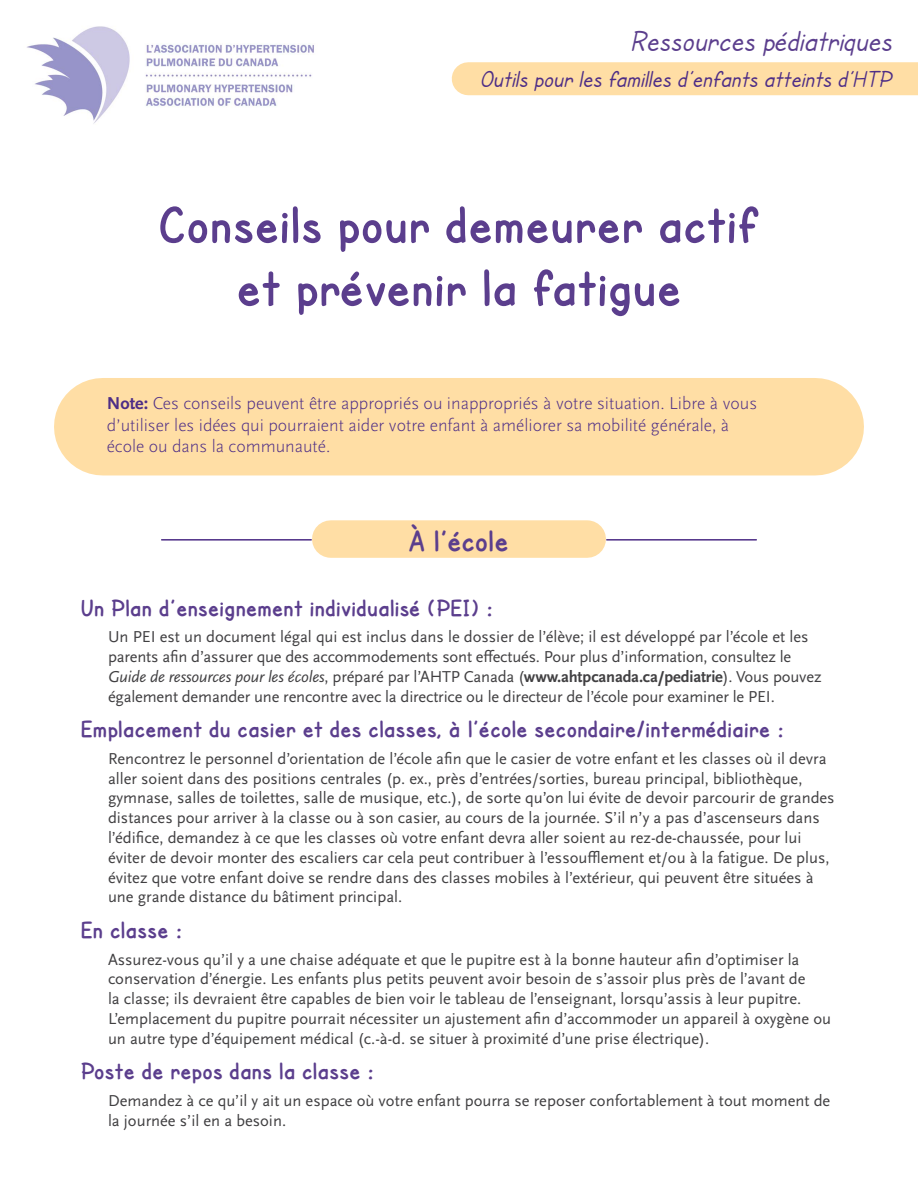
<style>
.page{position:relative;width:918px;height:1188px;background:#fff}
.page>*{position:absolute;margin:0;border:0;box-sizing:border-box;transform-origin:0 0}
.t1{font:700 52.5px/63px "SF Cartoonist Hand";letter-spacing:.04em;color:#5b3e8d;text-align:center}
.t2{font:italic 30px "SF Cartoonist Hand";letter-spacing:.04em;color:#5b3e8d}
.t3{font:700 30px "SF Cartoonist Hand";letter-spacing:.04em;color:#5b3e8d}
.t4{font:700 24px "SF Cartoonist Hand";letter-spacing:.04em;color:#5b3e8d}
.t5{font:italic 24px "SF Cartoonist Hand";letter-spacing:.04em;color:#4d2d86}
.t6{font:300 18px/21.6px "Scala Sans OT";color:#4d2d86}
.t7{font:16.5px/19.8px "Scala Sans OT";color:#414042}
.s1{font-weight:700}
.s2{font-style:italic}
</style>
<div class="page">
<img style="left:27px;top:26px;width:287px;height:98px">
<div style="left:468px;top:62px;width:450px;height:33px;background:#ffdea5"></div>
<hr style="left:162px;top:539px;width:149px;height:2px;background:#4d2d86">
<hr style="left:607px;top:539px;width:149px;height:2px;background:#4d2d86">
<div style="left:103px;top:378px;width:712px;height:97px;background:#ffdea5"></div>
<div style="left:331px;top:520px;width:256px;height:38px;background:#ffdea5"></div>
<h2 class="t2" style="left:630px;top:25px;width:263px">Ressources pédiatriques</h2>
<h3 class="t5" style="left:480px;top:65px;width:412px">Outils pour les familles d’enfants atteints d’HTP</h3>
<h1 class="t1" style="left:159px;top:193px;width:601px">Conseils pour demeurer actif et prévenir la fatigue</h1>
<p class="t6" style="left:107px;top:393px;width:652px"><span class="s1">Note:</span> Ces conseils peuvent être appropriés ou inappropriés à votre situation. Libre à vous d’utiliser les idées qui pourraient aider votre enfant à améliorer sa mobilité générale, à école ou dans la communauté.</p>
<h2 class="t3" style="left:409px;top:524px;width:101px">À l’école</h2>
<h3 class="t4" style="left:81px;top:594px;width:414px">Un Plan d’enseignement individualisé (PEI) :</h3>
<p class="t7" style="left:108px;top:627px;width:715px">Un PEI est un document légal qui est inclus dans le dossier de l’élève; il est développé par l’école et les parents afin d’assurer que des accommodements sont effectués. Pour plus d’information, consultez le <span class="s2">Guide de ressources pour les écoles</span>, préparé par l’AHTP Canada (<span class="s1">www.ahtpcanada.ca/pediatrie</span>). Vous pouvez également demander une rencontre avec la directrice ou le directeur de l’école pour examiner le PEI.</p>
<h3 class="t4" style="left:81px;top:716px;width:705px">Emplacement du casier et des classes, à l’école secondaire/intermédiaire :</h3>
<p class="t7" style="left:108px;top:749px;width:728px">Rencontrez le personnel d’orientation de l’école afin que le casier de votre enfant et les classes où il devra aller soient dans des positions centrales (p. ex., près d’entrées/sorties, bureau principal, bibliothèque, gymnase, salles de toilettes, salle de musique, etc.), de sorte qu’on lui évite de devoir parcourir de grandes distances pour arriver à la classe ou à son casier, au cours de la journée. S’il n’y a pas d’ascenseurs dans l’édifice, demandez à ce que les classes où votre enfant devra aller soient au rez-de-chaussée, pour lui éviter de devoir monter des escaliers car cela peut contribuer à l’essoufflement et/ou à la fatigue. De plus, évitez que votre enfant doive se rendre dans des classes mobiles à l’extérieur, qui peuvent être situées à une grande distance du bâtiment principal.</p>
<h3 class="t4" style="left:81px;top:916px;width:103px">En classe :</h3>
<p class="t7" style="left:108px;top:950px;width:725px">Assurez-vous qu’il y a une chaise adéquate et que le pupitre est à la bonne hauteur afin d’optimiser la conservation d’énergie. Les enfants plus petits peuvent avoir besoin de s’assoir plus près de l’avant de<br>la classe; ils devraient être capables de bien voir le tableau de l’enseignant, lorsqu’assis à leur pupitre.<br>L’emplacement du pupitre pourrait nécessiter un ajustement afin d’accommoder un appareil à oxygène ou un autre type d’équipement médical (c.-à-d. se situer à proximité d’une prise électrique).</p>
<h3 class="t4" style="left:81px;top:1058px;width:295px">Poste de repos dans la classe :</h3>
<p class="t7" style="left:108px;top:1091px;width:724px">Demandez à ce qu’il y ait un espace où votre enfant pourra se reposer confortablement à tout moment de la journée s’il en a besoin.</p>
</div>
